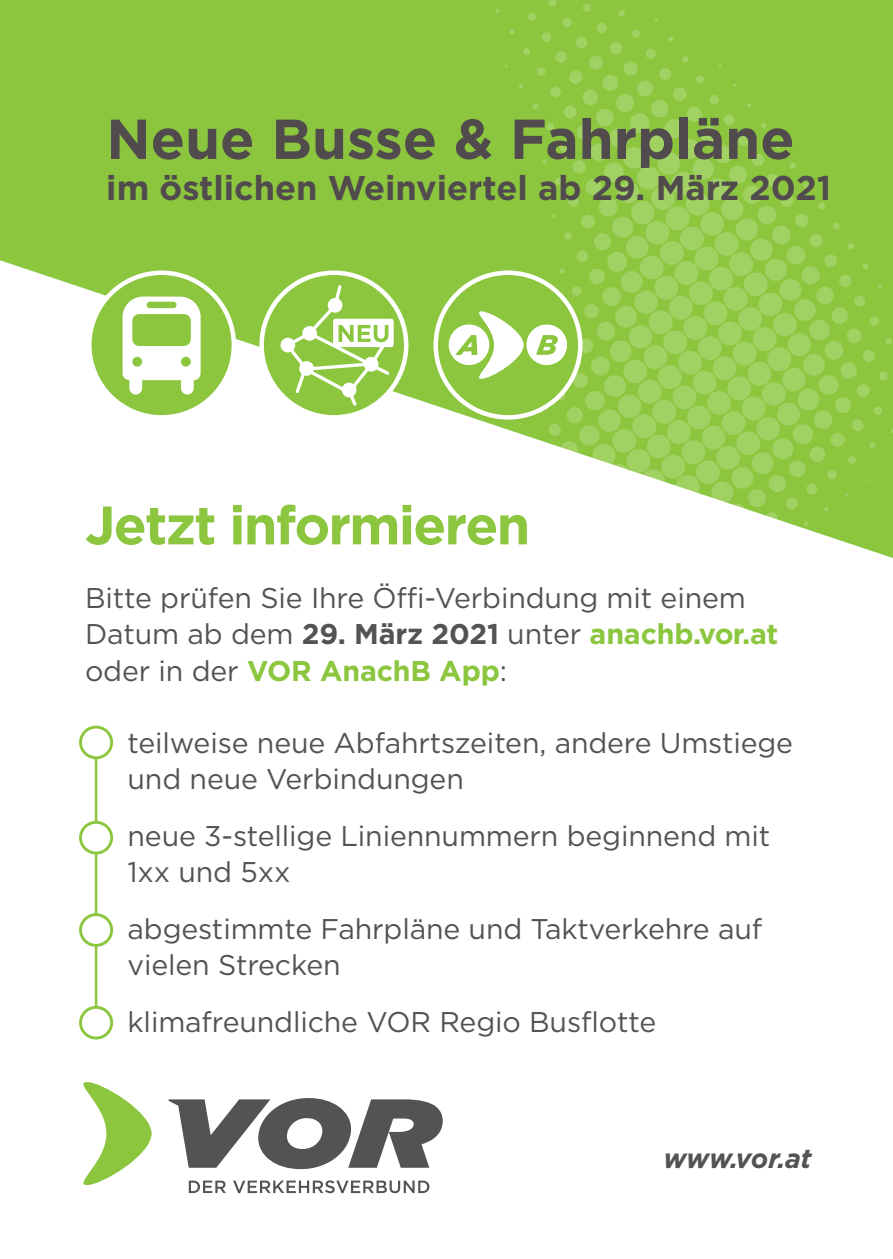
<style>
.page{position:relative;width:893px;height:1259px;background:#fff}
.page>*{position:absolute;margin:0;border:0;box-sizing:border-box;transform-origin:0 0}
.t1{font:700 56.1px "Gotham";color:#524b4e}
.t2{font:700 54px "Gotham";letter-spacing:-.035em;color:#8bc63e}
.t3{font:700 34.2px "Gotham";color:#524b4e}
.t4{font:28.5px/36px "Gotham";letter-spacing:-.005em;color:#535355}
.t5{font:italic 700 27px "Gotham";letter-spacing:-.01em;color:#535355}
.s1{font-weight:700}
.s2{font-weight:700;color:#8bc63e}
</style>
<div class="page">
<div style="left:0;top:0;width:375px;height:347px;background:#8bc63e"></div>
<svg style="left:375px;top:0;width:518px;height:558px;background:#9dcf5d"></svg>
<svg style="left:551px;top:459px;width:178px;height:99px"></svg>
<svg style="left:169px;top:1098px;width:274px;height:71px"></svg>
<svg style="left:83px;top:1082px;width:69px;height:103px"></svg>
<svg style="left:189px;top:1180px;width:37px;height:13px"></svg>
<svg style="left:233px;top:1180px;width:196px;height:13px"></svg>
<svg style="left:87px;top:270px;width:149px;height:149px;fill:#8bc63e"></svg>
<svg style="left:123px;top:296px;width:78px;height:98px"></svg>
<svg style="left:259px;top:270px;width:149px;height:149px;fill:#8bc63e"></svg>
<svg style="left:280px;top:338px;width:15px;height:14px"></svg>
<svg style="left:282px;top:283px;width:112px;height:125px"></svg>
<svg style="left:433px;top:270px;width:150px;height:149px;background:#9fcf5f"></svg>
<div style="left:449px;top:324px;width:40px;height:41px;background:#fff;border-radius:50%"></div>
<svg style="left:455px;top:311px;width:69px;height:68px"></svg>
<div style="left:526px;top:324px;width:41px;height:41px;background:#fff;border-radius:50%"></div>
<svg style="left:536px;top:335px;width:22px;height:20px"></svg>
<hr style="left:95px;top:744px;width:2px;height:265px;background:#8bc63e">
<div style="left:81px;top:727px;width:31px;height:31px;background:#fff;border-radius:50%"></div>
<div style="left:79px;top:725px;width:34px;height:34px;border:3px solid #8bc63e;border-radius:50%"></div>
<div style="left:81px;top:822px;width:31px;height:31px;background:#fff;border-radius:50%"></div>
<div style="left:79px;top:821px;width:34px;height:33px;border:3px solid #8bc63e;border-radius:50%"></div>
<div style="left:81px;top:914px;width:31px;height:31px;background:#fff;border-radius:50%"></div>
<div style="left:79px;top:913px;width:34px;height:33px;border:3px solid #8bc63e;border-radius:50%"></div>
<div style="left:79px;top:1006px;width:34px;height:33px;border:3px solid #8bc63e;border-radius:50%"></div>
<h1 class="t1" style="left:106px;top:102px;width:690px">Neue Busse &amp; Fahrpläne</h1>
<p class="t3" style="left:106px;top:165px;width:727px">im östlichen Weinviertel ab 29. März 2021</p>
<h2 class="t2" style="left:85px;top:489px;width:447px">Jetzt informieren</h2>
<p class="t4" style="left:85px;top:580px;width:695px">Bitte prüfen Sie Ihre Öffi-Verbindung mit einem<br>Datum ab dem <span class="s1">29. März 2021</span> unter <span class="s2">anachb.vor.at </span>oder in der <span class="s2">VOR AnachB App</span>:</p>
<p class="t4" style="left:128px;top:724px;width:667px">teilweise neue Abfahrtszeiten, andere Umstiege und neue Verbindungen</p>
<p class="t4" style="left:128px;top:817px;width:644px">neue 3-stellige Liniennummern beginnend mit<br>1xx und 5xx</p>
<p class="t4" style="left:128px;top:910px;width:636px">abgestimmte Fahrpläne und Taktverkehre auf vielen Strecken</p>
<p class="t4" style="left:128px;top:1003px;width:530px">klimafreundliche VOR Regio Busflotte</p>
<p class="t5" style="left:663px;top:1140px;width:150px">www.vor.at</p>
</div>
